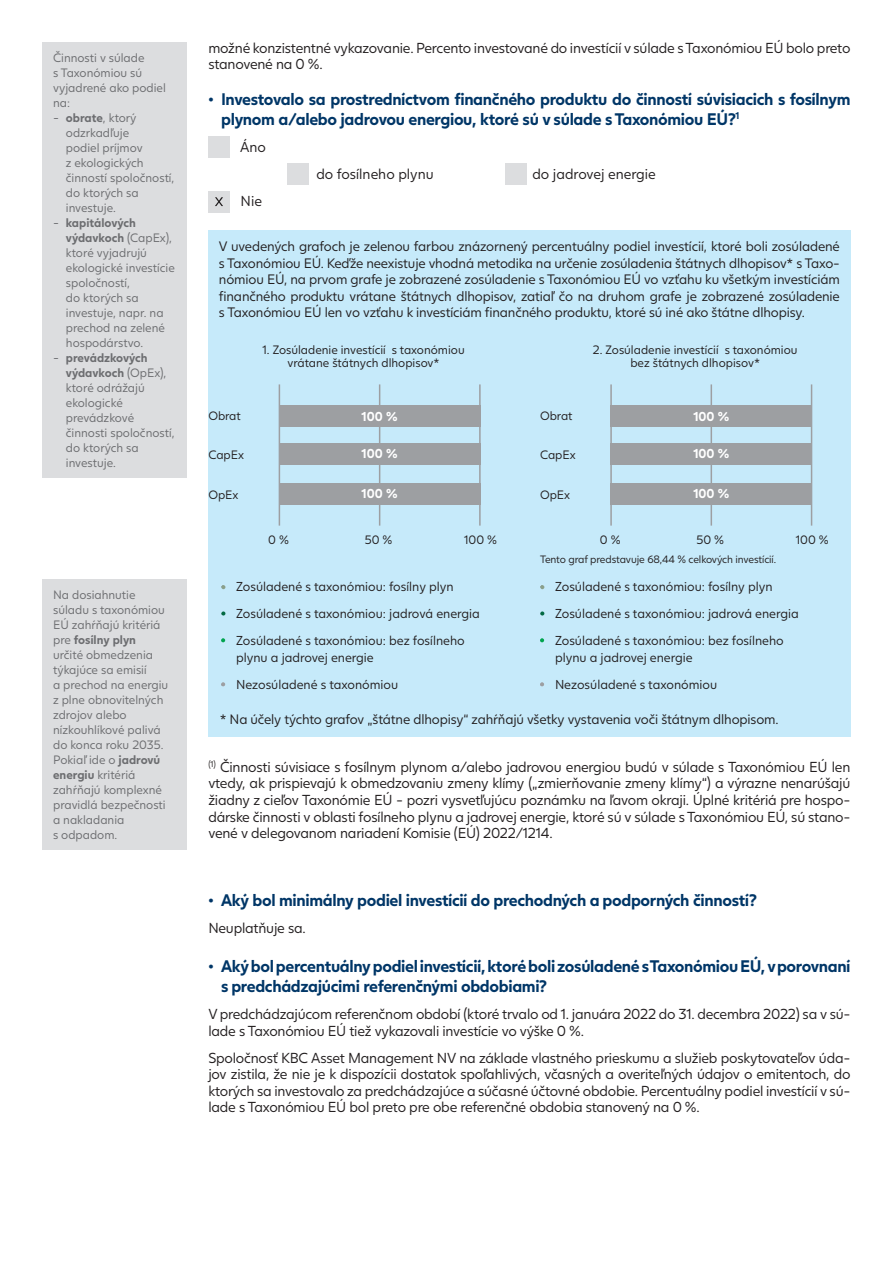
<style>
.page{position:relative;width:893px;height:1263px;background:#fff}
.page>*{position:absolute;margin:0;border:0;box-sizing:border-box;transform-origin:0 0}
.t1{font:700 16.5px/19.8px "Juli Sans";letter-spacing:-.02em;color:#003667}
.t2{font:14.25px/16.5px "Juli Sans";letter-spacing:-.015em;color:#231f20}
.t3{font:13.5px/16.5px "Juli Sans";letter-spacing:-.01em;color:#231f20;text-align:justify}
.t4{font:12.75px/16.5px "Juli Sans";color:#231f20}
.t5{font:700 12.75px "Juli Sans";color:#fff}
.t6{font:12px/15px "Juli Sans";color:#6c6d70}
.t7{font:12px/13.5px "Juli Sans";color:#231f20;text-align:center}
.t8{font:10.5px "Juli Sans";letter-spacing:-.01em;color:#231f20}
.s1{font-weight:700}
</style>
<div class="page">
<div style="left:208px;top:136px;width:22px;height:21px;background:#dcdddf"></div>
<div style="left:208px;top:191px;width:22px;height:21px;background:#dcdddf"></div>
<div style="left:287px;top:164px;width:22px;height:21px;background:#dcdddf"></div>
<div style="left:505px;top:164px;width:21px;height:21px;background:#dcdddf"></div>
<div style="left:208px;top:231px;width:642px;height:506px;background:#c6eafa"></div>
<hr style="left:279px;top:384px;width:1px;height:142px;background:#9d9fa2">
<hr style="left:479px;top:384px;width:2px;height:142px;background:#9d9fa2">
<hr style="left:379px;top:384px;width:1px;height:142px;background:#9d9fa2">
<div style="left:279px;top:406px;width:202px;height:21px;background:#9d9fa2"></div>
<div style="left:279px;top:443px;width:202px;height:21px;background:#9d9fa2"></div>
<div style="left:279px;top:483px;width:202px;height:21px;background:#9d9fa2"></div>
<hr style="left:610px;top:384px;width:2px;height:142px;background:#9d9fa2">
<hr style="left:811px;top:384px;width:1px;height:142px;background:#9d9fa2">
<hr style="left:711px;top:384px;width:1px;height:142px;background:#9d9fa2">
<div style="left:610px;top:406px;width:202px;height:21px;background:#9d9fa2"></div>
<div style="left:610px;top:443px;width:202px;height:21px;background:#9d9fa2"></div>
<div style="left:610px;top:483px;width:202px;height:21px;background:#9d9fa2"></div>
<svg style="left:221px;top:585px;width:4px;height:4px"></svg>
<svg style="left:221px;top:611px;width:4px;height:4px"></svg>
<svg style="left:221px;top:638px;width:4px;height:4px"></svg>
<svg style="left:221px;top:682px;width:4px;height:4px"></svg>
<svg style="left:540px;top:585px;width:4px;height:4px"></svg>
<svg style="left:540px;top:611px;width:4px;height:4px"></svg>
<svg style="left:540px;top:638px;width:4px;height:4px"></svg>
<svg style="left:540px;top:682px;width:4px;height:4px"></svg>
<div style="left:43px;top:43px;width:144px;height:435px;background:#dcdddf"></div>
<div style="left:43px;top:579px;width:144px;height:270px;background:#dcdddf"></div>
<svg style="left:215px;top:197px;width:8px;height:9px"></svg>
<p class="t6" style="left:53px;top:49px;width:114px">Činnosti v súlade<br>s Taxonómiou sú vyjadrené ako podiel na:</p>
<p class="t6" style="left:66px;top:109px;width:110px;text-indent:-13px">- <span class="s1">obrate</span>, ktorý odzrkadľuje<br>podiel príjmov<br>z ekologických činností spoločností, do ktorých sa investuje.</p>
<p class="t6" style="left:66px;top:214px;width:110px;text-indent:-13px">- <span class="s1">kapitálových výdavkoch</span> (CapEx), ktoré vyjadrujú ekologické investície spoločností,<br>do ktorých sa investuje, napr. na prechod na zelené hospodárstvo.</p>
<p class="t6" style="left:66px;top:349px;width:110px;text-indent:-13px">- <span class="s1">prevádzkových výdavkoch</span> (OpEx), ktoré odrážajú ekologické prevádzkové činnosti spoločností, do ktorých sa investuje.</p>
<p class="t6" style="left:53px;top:586px;width:117px">Na dosiahnutie súladu s taxonómiou<br>EÚ zahŕňajú kritériá pre <span class="s1">fosílny plyn </span>určité obmedzenia týkajúce sa emisií<br>a prechod na energiu z plne obnovitelných zdrojov alebo nízkouhlíkové palivá do konca roku 2035.<br>Pokiaľ ide o <span class="s1">jadrovú energiu</span> kritériá zahŕňajú komplexné pravidlá bezpečnosti a nakladania<br>s odpadom.</p>
<p class="t2" style="left:208px;top:39px;width:644px">možné konzistentné vykazovanie. Percento investované do investícií v súlade s Taxonómiou EÚ bolo preto stanovené na 0 %.</p>
<p class="t1" style="left:221px;top:87px;width:631px;text-indent:-13px">• Investovalo sa prostredníctvom finančného produktu do činností súvisiacich s fosílnym plynom a/alebo jadrovou energiou, ktoré sú v súlade s Taxonómiou EÚ?<sup>1</sup></p>
<p class="t2" style="left:240px;top:138px;width:27px">Áno</p>
<p class="t2" style="left:316px;top:165px;width:119px">do fosílneho plynu</p>
<p class="t2" style="left:532px;top:165px;width:125px">do jadrovej energie</p>
<p class="t2" style="left:241px;top:192px;width:23px">Nie</p>
<p class="t3" style="left:219px;top:237px;width:622px">V uvedených grafoch je zelenou farbou znázornený percentuálny podiel investícií, ktoré boli zosúladené s Taxonómiou EÚ. Keďže neexistuje vhodná metodika na určenie zosúladenia štátnych dlhopisov* s Taxo&shy;nómiou EÚ, na prvom grafe je zobrazené zosúladenie s Taxonómiou EÚ vo vzťahu ku všetkým investíciám finančného produktu vrátane štátnych dlhopisov, zatiaľ čo na druhom grafe je zobrazené zosúladenie s Taxonómiou EÚ len vo vzťahu k investíciám finančného produktu, ktoré sú iné ako štátne dlhopisy.</p>
<p class="t7" style="left:262px;top:342px;width:204px">1. Zosúladenie investícií s taxonómiou vrátane štátnych dlhopisov*</p>
<p class="t7" style="left:593px;top:342px;width:206px">2. Zosúladenie investícií s taxonómiou bez štátnych dlhopisov*</p>
<p class="t7" style="left:208px;top:408px;width:34px">Obrat</p>
<p class="t7" style="left:540px;top:408px;width:34px">Obrat</p>
<p class="t7" style="left:208px;top:447px;width:37px">CapEx</p>
<p class="t7" style="left:540px;top:447px;width:37px">CapEx</p>
<p class="t7" style="left:208px;top:487px;width:32px">OpEx</p>
<p class="t7" style="left:540px;top:487px;width:32px">OpEx</p>
<p class="t7" style="left:268px;top:532px;width:22px">0 %</p>
<p class="t7" style="left:365px;top:532px;width:29px">50 %</p>
<p class="t7" style="left:464px;top:532px;width:34px">100 %</p>
<p class="t7" style="left:600px;top:532px;width:22px">0 %</p>
<p class="t7" style="left:696px;top:532px;width:29px">50 %</p>
<p class="t7" style="left:796px;top:532px;width:34px">100 %</p>
<p class="t5" style="left:362px;top:406px;width:37px">100 %</p>
<p class="t5" style="left:362px;top:443px;width:37px">100 %</p>
<p class="t5" style="left:362px;top:483px;width:37px">100 %</p>
<p class="t5" style="left:693px;top:406px;width:37px">100 %</p>
<p class="t5" style="left:693px;top:443px;width:37px">100 %</p>
<p class="t5" style="left:693px;top:483px;width:37px">100 %</p>
<p class="t8" style="left:540px;top:552px;width:238px">Tento graf predstavuje 68,44 % celkových investícií.</p>
<p class="t4" style="left:540px;top:577px;width:234px">• Zosúladené s taxonómiou: fosílny plyn</p>
<p class="t4" style="left:540px;top:604px;width:260px">• Zosúladené s taxonómiou: jadrová energia</p>
<p class="t4" style="left:555px;top:631px;width:230px;text-indent:-15px">• Zosúladené s taxonómiou: bez fosílneho plynu a jadrovej energie</p>
<p class="t4" style="left:540px;top:675px;width:179px">• Nezosúladené s taxonómiou</p>
<p class="t3" style="left:220px;top:710px;width:560px">* Na účely týchto grafov „štátne dlhopisy“ zahŕňajú všetky vystavenia voči štátnym dlhopisom.</p>
<p class="t4" style="left:221px;top:577px;width:234px">• Zosúladené s taxonómiou: fosílny plyn</p>
<p class="t4" style="left:221px;top:604px;width:260px">• Zosúladené s taxonómiou: jadrová energia</p>
<p class="t4" style="left:236px;top:631px;width:230px;text-indent:-15px">• Zosúladené s taxonómiou: bez fosílneho plynu a jadrovej energie</p>
<p class="t4" style="left:221px;top:675px;width:179px">• Nezosúladené s taxonómiou</p>
<p class="t2" style="left:208px;top:757px;width:644px;text-align:justify"><sup>(1)</sup> Činnosti súvisiace s fosílnym plynom a/alebo jadrovou energiou budú v súlade s Taxonómiou EÚ len vtedy, ak prispievajú k obmedzovaniu zmeny klímy („zmierňovanie zmeny klímy“) a výrazne nenarúšajú žiadny z cieľov Taxonómie EÚ - pozri vysvetľujúcu poznámku na ľavom okraji. Úplné kritériá pre hospo&shy;dárske činnosti v oblasti fosílneho plynu a jadrovej energie, ktoré sú v súlade s Taxonómiou EÚ, sú stano&shy;vené v delegovanom nariadení Komisie (EÚ) 2022/1214.</p>
<p class="t1" style="left:208px;top:888px;width:550px">• Aký bol minimálny podiel investícií do prechodných a podporných činností?</p>
<p class="t2" style="left:208px;top:919px;width:99px">Neuplatňuje sa.</p>
<p class="t1" style="left:221px;top:954px;width:631px;text-indent:-13px">• Aký bol percentuálny podiel investícií, ktoré boli zosúladené s Taxonómiou EÚ, v porovnaní s predchádzajúcimi referenčnými obdobiami?</p>
<p class="t2" style="left:208px;top:1005px;width:644px">V predchádzajúcom referenčnom období (ktoré trvalo od 1. januára 2022 do 31. decembra 2022) sa v sú&shy;lade s Taxonómiou EÚ tiež vykazovali investície vo výške 0 %.</p>
<p class="t2" style="left:208px;top:1048px;width:644px;text-align:justify">Spoločnosť KBC Asset Management NV na základe vlastného prieskumu a služieb poskytovateľov úda&shy;jov zistila, že nie je k dispozícii dostatok spoľahlivých, včasných a overiteľných údajov o emitentoch, do ktorých sa investovalo za predchádzajúce a súčasné účtovné obdobie. Percentuálny podiel investícií v sú&shy;lade s Taxonómiou EÚ bol preto pre obe referenčné obdobia stanovený na 0 %.</p>
</div>
